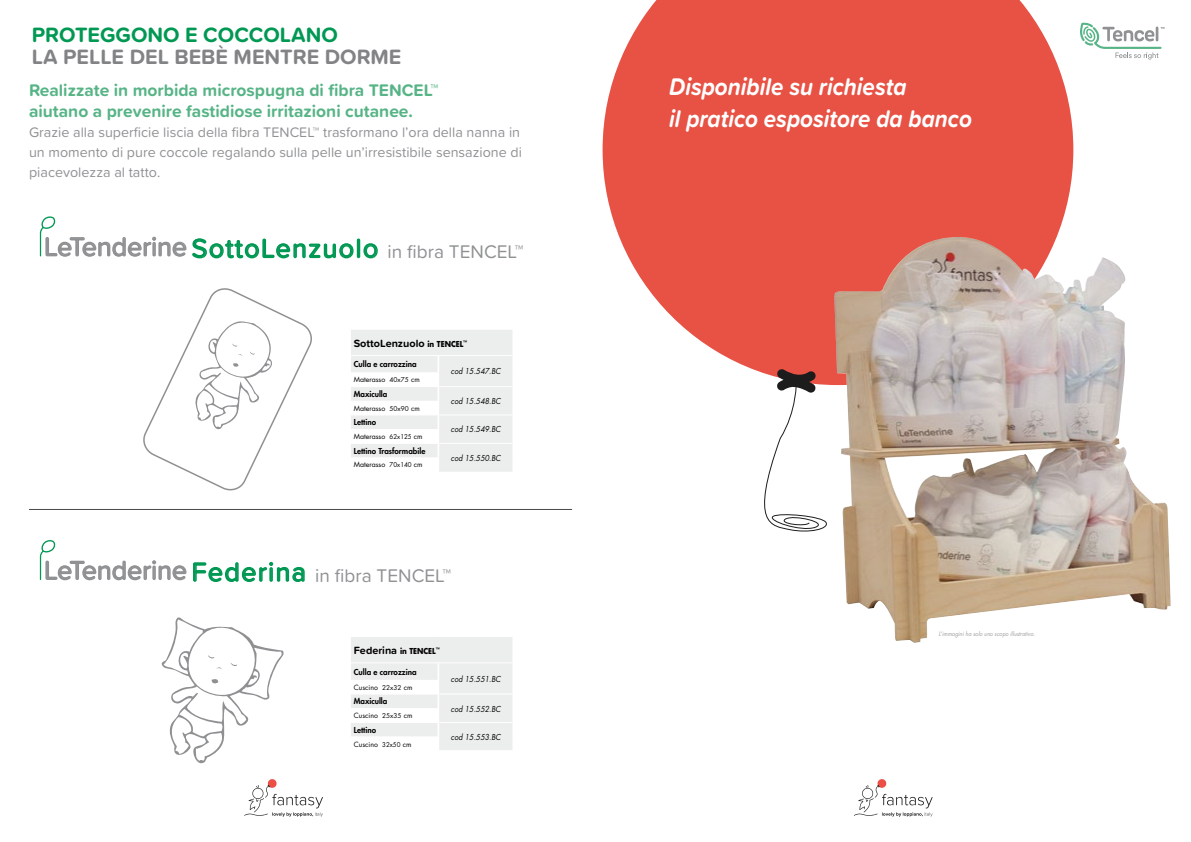
<style>
.page{position:relative;width:1191px;height:842px;background:#fff}
.page>*{position:absolute;margin:0;border:0;box-sizing:border-box;transform-origin:0 0}
.t1{font:26.8px "Proxima Soft";color:#8f9193}
.t2{font:italic 700 25px/32px "Proxima Soft";color:#fff;scale:.9 1}
.t3{font:700 21.5px "Proxima Soft";color:#818384}
.t4{font:700 21.5px "Proxima Soft";color:#009853}
.t5{font:19px "Proxima Soft";color:#8f9193}
.t6{font:700 17.4px "Proxima Soft";color:#57b486}
.t7{font:14.3px/20px "Proxima Soft";color:#8f9193}
.t8{font:700 10.9px "Proxima Soft";color:#000}
.t9{font:800 8px "Futura Std";color:#000}
.t10{font:italic 8px "Futura Std";color:#000;scale:.9 1}
.t11{font:7px "Futura Std";color:#000}
.t12{font:italic 6px "Futura Std";color:#9c9e9f;scale:.9 1}
.t13{font:700 4.7px "Futura Std";color:#000;scale:.9 1}
.s1{font-size:27px;color:#009853}
.s2{font-family:"Futura Std";font-size:8px}
.s3{font-size:6.5px}
</style>
<div class="page">
<svg style="left:143px;top:288px;width:169px;height:203px"></svg>
<div style="left:357px;top:239px;width:3px;height:19px;border:1px solid #009853"></div>
<svg style="left:363px;top:243px;width:15px;height:16px"></svg>
<svg style="left:40px;top:216px;width:314px;height:43px"></svg>
<svg style="left:40px;top:540px;width:265px;height:42px"></svg>
<svg style="left:351px;top:330px;width:162px;height:142px"></svg>
<svg style="left:351px;top:637px;width:162px;height:113px"></svg>
<svg style="left:162px;top:617px;width:122px;height:147px"></svg>
<svg style="left:244px;top:779px;width:79px;height:38px"></svg>
<svg style="left:602px;top:0;width:471px;height:385px;background:#ea665b"></svg>
<svg style="left:749px;top:369px;width:81px;height:163px"></svg>
<img style="left:833px;top:237px;width:337px;height:406px">
<svg style="left:854px;top:779px;width:78px;height:38px"></svg>
<svg style="left:1080px;top:22px;width:84px;height:38px"></svg>
<hr style="left:29px;top:509px;width:543px;height:1px;background:#494646">
<h3 class="t4" style="left:32px;top:18px;width:308px">Proteggono e coccolano</h3>
<h3 class="t3" style="left:32px;top:40px;width:371px">la pelle del bebè mentre dorme</h3>
<p class="t6" style="left:29px;top:77px;width:352px">Realizzate in morbida microspugna di fibra TENCEL</p>
<p class="t6" style="left:430px;top:77px;width:9px">™</p>
<p class="t6" style="left:29px;top:98px;width:385px">aiutano a prevenire fastidiose irritazioni cutanee.</p>
<p class="t7" style="left:29px;top:121px;width:494px">Grazie alla superficie liscia della fibra TENCEL™ trasformano l’ora della nanna in un momento di pure coccole regalando sulla pelle un’irresistibile sensazione di piacevolezza al tatto.</p>
<h1 class="t1" style="left:44px;top:227px;width:144px">LeTenderine</h1>
<h3 class="t5" style="left:192px;top:237px;width:333px"><span class="s1">SottoLenzuolo</span> in fibra tencel™</h3>
<p class="t8" style="left:354px;top:335px;width:93px">SottoLenzuolo <span class="s2">in TENCEL</span></p>
<p class="t13" style="left:463px;top:339px;width:6px">™</p>
<p class="t9" style="left:354px;top:359px;width:64px">Culla e carrozzina</p>
<p class="t10" style="left:451px;top:366px;width:57px">cod 15.547.BC</p>
<p class="t11" style="left:354px;top:375px;width:67px">Materasso <span class="s3">40x75</span> cm</p>
<p class="t9" style="left:354px;top:389px;width:35px">Maxiculla</p>
<p class="t10" style="left:451px;top:396px;width:57px">cod 15.548.BC</p>
<p class="t11" style="left:354px;top:404px;width:67px">Materasso <span class="s3">50x90</span> cm</p>
<p class="t9" style="left:354px;top:417px;width:24px">Lettino</p>
<p class="t10" style="left:451px;top:424px;width:57px">cod 15.549.BC</p>
<p class="t11" style="left:354px;top:432px;width:70px">Materasso <span class="s3">62x125</span> cm</p>
<p class="t9" style="left:354px;top:446px;width:73px">Lettino Trasformabile</p>
<p class="t10" style="left:451px;top:453px;width:57px">cod 15.550.BC</p>
<p class="t11" style="left:354px;top:460px;width:70px">Materasso <span class="s3">70x140</span> cm</p>
<h1 class="t1" style="left:44px;top:550px;width:144px">LeTenderine</h1>
<h3 class="t5" style="left:192px;top:561px;width:261px"><span class="s1">Federina</span> in fibra tencel™</h3>
<p class="t8" style="left:354px;top:642px;width:65px">Federina <span class="s2">in TENCEL</span></p>
<p class="t13" style="left:436px;top:646px;width:6px">™</p>
<p class="t9" style="left:354px;top:667px;width:64px">Culla e carrozzina</p>
<p class="t11" style="left:354px;top:683px;width:60px">Cuscino <span class="s3">22x32</span> cm</p>
<p class="t9" style="left:354px;top:696px;width:35px">Maxiculla</p>
<p class="t11" style="left:354px;top:711px;width:60px">Cuscino <span class="s3">25x35</span> cm</p>
<p class="t9" style="left:354px;top:725px;width:24px">Lettino</p>
<p class="t11" style="left:354px;top:739px;width:59px">Cuscino <span class="s3">32x50</span> cm</p>
<p class="t10" style="left:451px;top:674px;width:57px">cod 15.551.BC</p>
<p class="t10" style="left:451px;top:703px;width:57px">cod 15.552.BC</p>
<p class="t10" style="left:451px;top:732px;width:57px">cod 15.553.BC</p>
<h2 class="t2" style="left:669px;top:70px;width:338px">Disponibile su richiesta<br>il pratico espositore da banco</h2>
<p class="t12" style="left:939px;top:630px;width:108px">L’immagini ha solo uno scopo illustrativo.</p>
</div>
